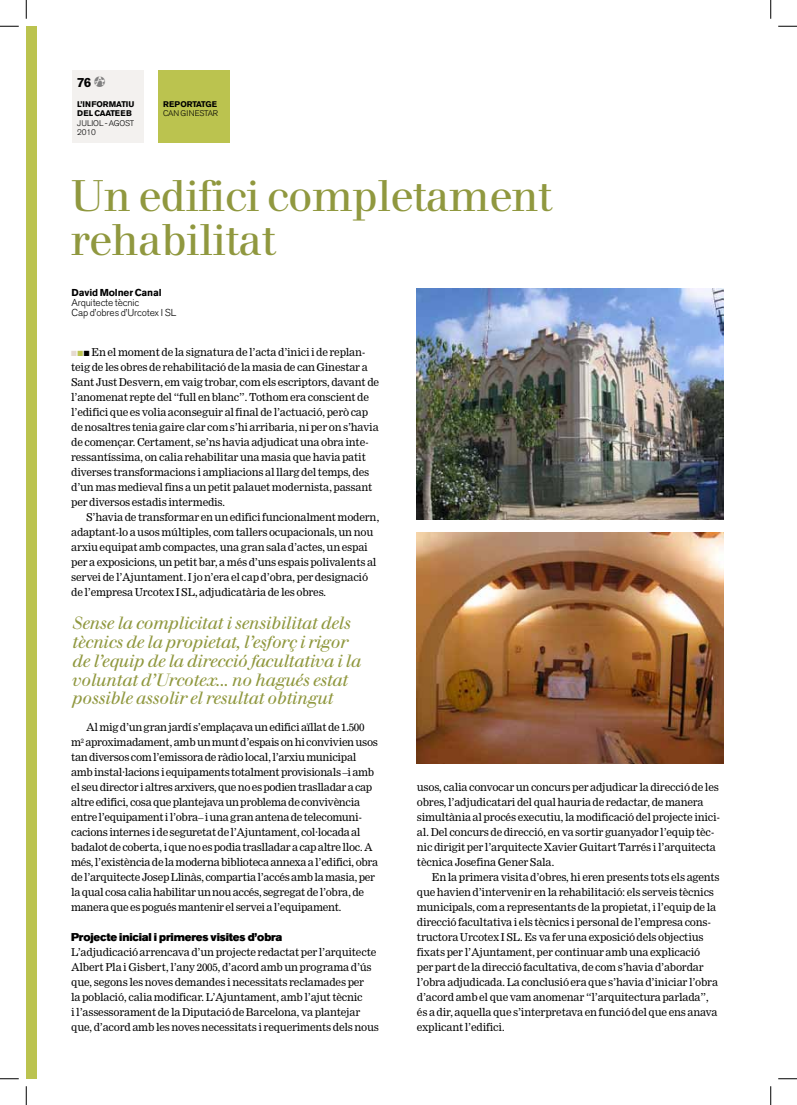
<style>
.page{position:relative;width:797px;height:1105px;background:#fff}
.page>*{position:absolute;margin:0;border:0;box-sizing:border-box;transform-origin:0 0}
.t1{font:43.75px/43.8px "Walbaum";letter-spacing:-.015em;color:#90983f}
.t2{font:italic 17.5px/18.8px "Walbaum";letter-spacing:-.015em;color:#90983f}
.t3{font:700 13.25px "Akzidenz Grotesk BE";color:#000}
.t4{font:11.25px "Akzidenz Grotesk BE Super";letter-spacing:-.015em;color:#000}
.t5{font:10.62px/15px "Clarion";letter-spacing:-.015em;color:#000}
.t6{font:300 10px/10px "Akzidenz Grotesk BE";letter-spacing:-.015em;color:#000}
.t7{font:700 10px "Akzidenz Grotesk BE";letter-spacing:-.015em;color:#000}
.t8{font:700 8.12px/9.4px "Akzidenz Grotesk BE";letter-spacing:.005em;color:#000}
.t9{font:300 8.12px/9.4px "Akzidenz Grotesk BE";letter-spacing:-.005em;color:#000}
.t10{font:300 8.12px "Akzidenz Grotesk BE";letter-spacing:.03em;color:#000}
.s1{font-family:"CAAT";font-weight:400;color:#808080}
.s2{color:#e5dad0}
.s3{color:#bbc34f}
</style>
<div class="page">
<div style="left:158px;top:70px;width:71px;height:72px;background:#bbc34f"></div>
<div style="left:26px;top:26px;width:11px;height:1053px;background:#bbc34f"></div>
<div style="left:72px;top:70px;width:71px;height:72px;background:#f3f1ef"></div>
<img style="left:416px;top:288px;width:307px;height:231px">
<img style="left:416px;top:532px;width:307px;height:231px">
<svg style="left:0;top:25px;width:19px;height:2px"></svg>
<svg style="left:778px;top:25px;width:19px;height:2px"></svg>
<svg style="left:0;top:1078px;width:19px;height:1px"></svg>
<svg style="left:778px;top:1078px;width:19px;height:1px"></svg>
<svg style="left:25px;top:0;width:2px;height:19px"></svg>
<svg style="left:25px;top:1086px;width:2px;height:19px"></svg>
<svg style="left:770px;top:0;width:1px;height:19px"></svg>
<svg style="left:770px;top:1086px;width:1px;height:19px"></svg>
<p class="t3" style="left:77px;top:75px;width:30px">76 <span class="s1">c</span></p>
<p class="t8" style="left:77px;top:99px;width:59px">L’INFORMATI U<br>DEL CAATEEB</p>
<p class="t9" style="left:77px;top:118px;width:58px">juliol - agost<br>2010</p>
<p class="t8" style="left:100px;top:109px;width:7px">A</p>
<p class="t9" style="left:77px;top:118px;width:13px">GENER</p>
<p class="t8" style="left:163px;top:99px;width:55px">REPORTATGE</p>
<p class="t10" style="left:163px;top:109px;width:57px">can Ginestar</p>
<h1 class="t1" style="left:71px;top:175px;width:482px">Un edifici completament rehabilitat</h1>
<p class="t7" style="left:72px;top:287px;width:91px">DAVID MOLNER CANAL</p>
<p class="t6" style="left:72px;top:298px;width:100px">Arquitecte tècnic<br>Cap d’obres d’U rcotex I SL</p>
<p class="t5" style="left:71px;top:345px;width:309px"><span class="s2">■</span><span class="s3">■</span>■ En el moment de la signatura de l’acta d’inici i de replan&shy;teig de les obres de rehabilitació de la masia de can Ginestar a Sant Just Desvern, em vaig trobar, com els escriptors, davant de l’anomenat repte del “full en blanc”. Tothom era conscient de l’edifici que es volia aconseguir al final de l’actuació, però cap de nosaltres tenia gaire clar com s’hi arribaria, ni per on s’havia de començar. Certament, se’ns havia adjudicat una obra inte&shy;ressantíssima, on calia rehabilitar una masia que havia patit diverses transformacions i ampliacions al llarg del temps, des d’un mas medieval fins a un petit palauet modernista, passant per diversos estadis intermedis.</p>
<p class="t5" style="left:71px;top:510px;width:310px;text-indent:15px">S’havia de transformar en un edifici funcionalment modern, adaptant-lo a usos múltiples, com tallers ocupacionals, un nou arxiu equipat amb compactes, una gran sala d’actes, un espai per a exposicions, un petit bar, a més d’uns espais polivalents al servei de l’Ajuntament. I jo n’era el cap d’obra, per designació de l’empresa Urcotex I SL, adjudicatària de les obres.</p>
<h2 class="t2" style="left:72px;top:614px;width:290px">Sense la complicitat i sensibilitat dels tècnics de la propietat, l’esforç i rigor de l’equip de la direcció facultativa i la voluntat d’Urcotex... no hagués estat possible assolir el resultat obtingut</h2>
<p class="t5" style="left:71px;top:720px;width:308px;text-indent:15px">Al mig d’un gran jardí s’emplaçava un edifici aïllat de 1.500 m<sup>2</sup> aproximadament, amb un munt d’espais on hi convivien usos tan diversos com l’emissora de ràdio local, l’arxiu municipal amb instal·lacions i equipaments totalment provisionals –i amb el seu director i altres arxivers, que no es podien traslladar a cap altre edifici, cosa que plantejava un problema de convivència entre l’equipament i l’obra– i una gran antena de telecomuni&shy;cacions internes i de seguretat de l’Ajuntament, col·locada al badalot de coberta, i que no es podia traslladar a cap altre lloc. A més, l’existència de la moderna biblioteca annexa a l’edifici, obra de l’arquitecte Josep Llinàs, compartia l’accés amb la masia, per la qual cosa calia habilitar un nou accés, segregat de l’obra, de manera que es pogués mantenir el servei a l’equipament.</p>
<p class="t4" style="left:71px;top:931px;width:213px">Projecte inicial i primeres visites d’obra</p>
<p class="t5" style="left:71px;top:945px;width:309px">L’adjudicació arrencava d’un projecte redactat per l’arquitecte Albert Pla i Gisbert, l’any 2005, d’acord amb un programa d’ús que, segons les noves demandes i necessitats reclamades per<br>la població, calia modificar. L’Ajuntament, amb l’ajut tècnic<br>i l’assessorament de la Diputació de Barcelona, va plantejar que, d’acord amb les noves necessitats i requeriments dels nous</p>
<p class="t5" style="left:417px;top:780px;width:304px">usos, calia convocar un concurs per adjudicar la direcció de les obres, l’adjudicatari del qual hauria de redactar, de manera simultània al procés executiu, la modificació del projecte inici&shy;al. Del concurs de direcció, en va sortir guanyador l’equip tèc&shy;nic dirigit per l’arquitecte Xavier Guitart Tarrés i l’arquitecta tècnica Josefina Gener Sala.</p>
<p class="t5" style="left:417px;top:870px;width:304px;text-indent:15px">En la primera visita d’obres, hi eren presents tots els agents que havien d’intervenir en la rehabilitació: els serveis tècnics municipals, com a representants de la propietat, i l’equip de la direcció facultativa i els tècnics i personal de l’empresa cons&shy;tructora Urcotex I SL. Es va fer una exposició dels objectius fixats per l’Ajuntament, per continuar amb una explicació<br>per part de la direcció facultativa, de com s’havia d’abordar l’obra adjudicada. La conclusió era que s’havia d’iniciar l’obra d’acord amb el que vam anomenar “l’arquitectura parlada”, és a dir, aquella que s’interpretava en funció del que ens anava explicant l’edifici.</p>
</div>
